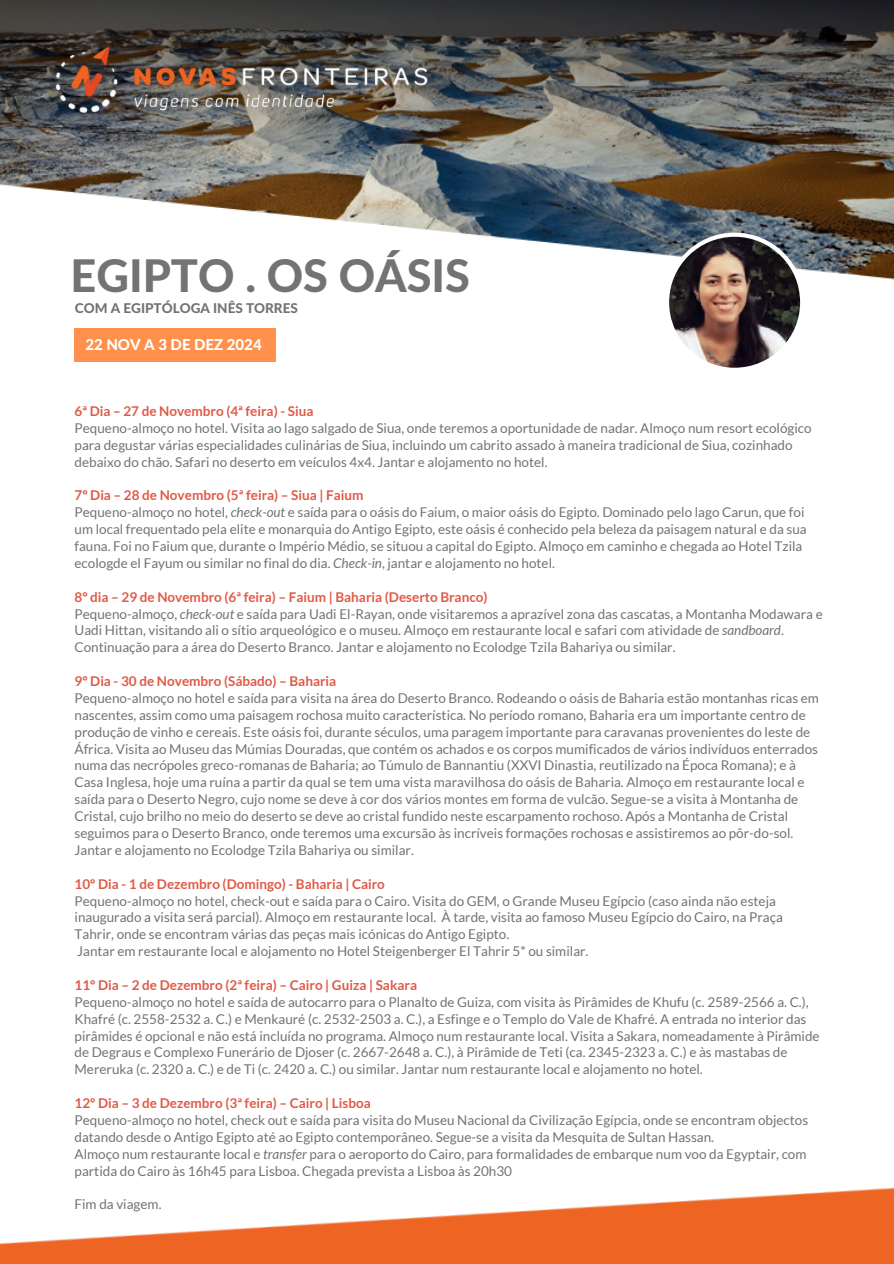
<style>
.page{position:relative;width:894px;height:1264px;background:#fff}
.page>*{position:absolute;margin:0;border:0;box-sizing:border-box;transform-origin:0 0}
.t1{font:800 45px "Lato Latin";color:#737373}
.t2{font:800 15px "Lato Latin";color:#fff}
.t3{font:13.5px/16.8px "Lato";color:#737373}
.t4{font:700 13.5px "Lato";color:#e05a47}
.t5{font:800 13.5px "Lato Latin";color:#737373}
.s1{font-weight:700;color:#e05a47}
.s2{font-style:italic}
</style>
<div class="page">
<img style="left:0;top:182px;width:893px;height:147px">
<img style="left:666px;top:234px;width:136px;height:134px">
<img style="left:0;top:1187px;width:893px;height:76px">
<img style="left:0;top:0;width:893px;height:182px">
<div style="left:74px;top:329px;width:202px;height:33px;background:#ff914d"></div>
<h3 class="t1" style="left:71px;top:256px;width:401px">EGIPTO . OS OÁSIS</h3>
<p class="t5" style="left:75px;top:302px;width:224px">COM A EGIPTÓLOGA INÊS TORRES</p>
<p class="t2" style="left:85px;top:338px;width:178px">22 NOV A 3 DE DEZ 2024</p>
<p class="t4" style="left:74px;top:402px;width:240px">6ª Dia – 27 de Novembro (4ª feira) - Siua</p>
<p class="t3" style="left:74px;top:419px;width:738px">Pequeno-almoço no hotel. Visita ao lago salgado de Siua, onde teremos a oportunidade de nadar. Almoço num resort ecológico para degustar várias especialidades culinárias de Siua, incluindo um cabrito assado à maneira tradicional de Siua, cozinhado debaixo do chão. Safari no deserto em veículos 4x4. Jantar e alojamento no hotel.</p>
<p class="t3" style="left:74px;top:486px;width:733px"><span class="s1">7º Dia – 28 de Novembro (5ª feira) – Siua | Faium<br></span>Pequeno-almoço no hotel, <span class="s2">check-out</span> e saída para o oásis do Faium, o maior oásis do Egipto. Dominado pelo lago Carun, que foi um local frequentado pela elite e monarquia do Antigo Egipto, este oásis é conhecido pela beleza da paisagem natural e da sua fauna. Foi no Faium que, durante o Império Médio, se situou a capital do Egipto. Almoço em caminho e chegada ao Hotel Tzila ecologde el Fayum ou similar no final do dia. <span class="s2">Check-in</span>, jantar e alojamento no hotel.</p>
<p class="t3" style="left:74px;top:588px;width:749px"><span class="s1">8º dia – 29 de Novembro (6ª feira) – Faium | Baharia (Deserto Branco)<br></span>Pequeno-almoço, <span class="s2">check-out</span> e saída para Uadi El-Rayan, onde visitaremos a aprazível zona das cascatas, a Montanha Modawara e Uadi Hittan, visitando ali o sítio arqueológico e o museu. Almoço em restaurante local e safari com atividade de <span class="s2">sandboard</span>.<br>Continuação para a área do Deserto Branco. Jantar e alojamento no Ecolodge Tzila Bahariya ou similar.</p>
<p class="t4" style="left:74px;top:672px;width:263px">9º Dia - 30 de Novembro (Sábado) – Baharia</p>
<p class="t3" style="left:74px;top:689px;width:745px">Pequeno-almoço no hotel e saída para visita na área do Deserto Branco. Rodeando o oásis de Baharia estão montanhas ricas em nascentes, assim como uma paisagem rochosa muito característica. No período romano, Baharia era um importante centro de produção de vinho e cereais. Este oásis foi, durante séculos, uma paragem importante para caravanas provenientes do leste de África. Visita ao Museu das Múmias Douradas, que contém os achados e os corpos mumificados de vários indivíduos enterrados numa das necrópoles greco-romanas de Baharia; ao Túmulo de Bannantiu (XXVI Dinastia, reutilizado na Época Romana); e à Casa Inglesa, hoje uma ruína a partir da qual se tem uma vista maravilhosa do oásis de Baharia. Almoço em restaurante local e saída para o Deserto Negro, cujo nome se deve à cor dos vários montes em forma de vulcão. Segue-se a visita à Montanha de Cristal, cujo brilho no meio do deserto se deve ao cristal fundido neste escarpamento rochoso. Após a Montanha de Cristal seguimos para o Deserto Branco, onde teremos uma excursão às incríveis formações rochosas e assistiremos ao pôr-do-sol.<br>Jantar e alojamento no Ecolodge Tzila Bahariya ou similar.</p>
<p class="t4" style="left:74px;top:875px;width:312px">10º Dia - 1 de Dezembro (Domingo) - Baharia | Cairo</p>
<p class="t3" style="left:74px;top:891px;width:709px">Pequeno-almoço no hotel, check-out e saída para o Cairo. Visita do GEM, o Grande Museu Egípcio (caso ainda não esteja inaugurado a visita será parcial). Almoço em restaurante local. À tarde, visita ao famoso Museu Egípcio do Cairo, na Praça Tahrir, onde se encontram várias das peças mais icónicas do Antigo Egipto.<br>Jantar em restaurante local e alojamento no Hotel Steigenberger El Tahrir 5* ou similar.</p>
<p class="t4" style="left:74px;top:976px;width:344px">11º Dia – 2 de Dezembro (2ª feira) – Cairo | Guiza | Sakara</p>
<p class="t3" style="left:74px;top:993px;width:746px">Pequeno-almoço no hotel e saída de autocarro para o Planalto de Guiza, com visita às Pirâmides de Khufu (c. 2589-2566 a. C.), Khafré (c. 2558-2532 a. C.) e Menkauré (c. 2532-2503 a. C.), a Esfinge e o Templo do Vale de Khafré. A entrada no interior das pirâmides é opcional e não está incluída no programa. Almoço num restaurante local. Visita a Sakara, nomeadamente à Pirâmide de Degraus e Complexo Funerário de Djoser (c. 2667-2648 a. C.), à Pirâmide de Teti (ca. 2345-2323 a. C.) e às mastabas de Mereruka (c. 2320 a. C.) e de Ti (c. 2420 a. C.) ou similar. Jantar num restaurante local e alojamento no hotel.</p>
<p class="t4" style="left:74px;top:1094px;width:298px">12º Dia – 3 de Dezembro (3ª feira) – Cairo | Lisboa</p>
<p class="t3" style="left:74px;top:1111px;width:735px">Pequeno-almoço no hotel, check out e saída para visita do Museu Nacional da Civilização Egípcia, onde se encontram objectos datando desde o Antigo Egipto até ao Egipto contemporâneo. Segue-se a visita da Mesquita de Sultan Hassan.<br>Almoço num restaurante local e <span class="s2">transfer</span> para o aeroporto do Cairo, para formalidades de embarque num voo da Egyptair, com partida do Cairo às 16h45 para Lisboa. Chegada prevista a Lisboa às 20h30</p>
<p class="t3" style="left:74px;top:1195px;width:88px">Fim da viagem.</p>
</div>
